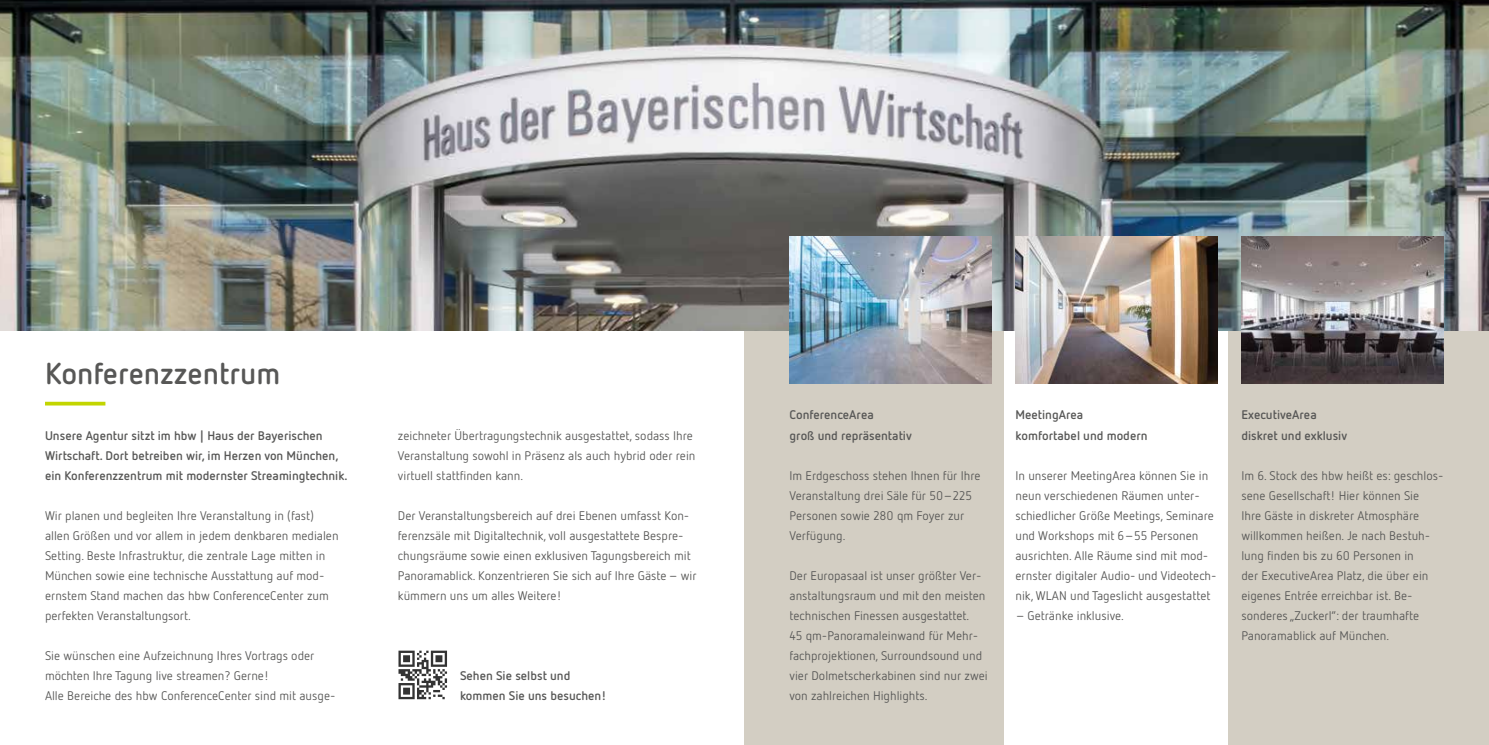
<style>
.page{position:relative;width:1489px;height:745px;background:#fff}
.page>*{position:absolute;margin:0;border:0;box-sizing:border-box;transform-origin:0 0}
.t1{font:700 30px "Netto OT";color:#575756}
.t2{font:12.5px/20px "Netto OT";color:#575756}
.t3{font:700 12.5px/20px "Netto OT";color:#575756}
</style>
<div class="page">
<div style="left:744px;top:0;width:259px;height:744px;background:#d3cec3"></div>
<div style="left:1228px;top:0;width:260px;height:744px;background:#d3cec3"></div>
<svg style="left:45px;top:401px;width:60px;height:4px"></svg>
<img style="left:0;top:0;width:1488px;height:330px">
<img style="left:789px;top:236px;width:202px;height:147px">
<img style="left:1015px;top:236px;width:202px;height:147px">
<img style="left:1241px;top:236px;width:202px;height:147px">
<svg style="left:398px;top:698px;width:47px;height:2px"></svg>
<svg style="left:398px;top:650px;width:49px;height:48px"></svg>
<h1 class="t1" style="left:45px;top:354px;width:237px">Konferenzzentrum</h1>
<p class="t3" style="left:45px;top:425px;width:304px">Unsere Agentur sitzt im hbw | Haus der Bayerischen<br>Wirtschaft. Dort betreiben wir, im Herzen von München, ein Konferenzzentrum mit modernster Streamingtechnik.</p>
<p class="t2" style="left:45px;top:505px;width:295px">Wir planen und begleiten Ihre Veranstaltung in (fast) allen Größen und vor allem in jedem denkbaren medialen Setting. Beste Infrastruktur, die zentrale Lage mitten in München sowie eine technische Ausstattung auf mod&shy;ernstem Stand machen das hbw ConferenceCenter zum perfekten Veranstaltungsort.</p>
<p class="t2" style="left:45px;top:645px;width:292px">Sie wünschen eine Aufzeichnung Ihres Vortrags oder möchten Ihre Tagung live streamen? Gerne!<br>Alle Bereiche des hbw ConferenceCenter sind mit ausge-</p>
<p class="t2" style="left:398px;top:425px;width:299px">zeichneter Übertragungstechnik ausgestattet, sodass Ihre<br>Veranstaltung sowohl in Präsenz als auch hybrid oder rein virtuell stattfinden kann.</p>
<p class="t2" style="left:398px;top:505px;width:300px">Der Veranstaltungsbereich auf drei Ebenen umfasst Kon&shy;ferenzsäle mit Digitaltechnik, voll ausgestattete Bespre&shy;chungsräume sowie einen exklusiven Tagungsbereich mit Panoramablick. Konzentrieren Sie sich auf Ihre Gäste – wir kümmern uns um alles Weitere!</p>
<p class="t3" style="left:460px;top:665px;width:148px">Sehen Sie selbst und kommen Sie uns besuchen!</p>
<p class="t3" style="left:789px;top:404px;width:124px">ConferenceArea<br>groß und repräsentativ</p>
<p class="t2" style="left:789px;top:464px;width:192px">Im Erdgeschoss stehen Ihnen für Ihre<br>Veranstaltung drei Säle für 50–225<br>Personen sowie 280 qm Foyer zur<br>Verfügung.</p>
<p class="t2" style="left:789px;top:564px;width:200px">Der Europasaal ist unser größter Ver&shy;anstaltungsraum und mit den meisten technischen Finessen ausgestattet.<br>45 qm-Panoramaleinwand für Mehr&shy;fachprojektionen, Surroundsound und vier Dolmetscherkabinen sind nur zwei von zahlreichen Highlights.</p>
<p class="t3" style="left:1015px;top:404px;width:134px">MeetingArea komfortabel und modern</p>
<p class="t2" style="left:1015px;top:464px;width:202px">In unserer MeetingArea können Sie in neun verschiedenen Räumen unter&shy;schiedlicher Größe Meetings, Seminare und Workshops mit 6–55 Personen ausrichten. Alle Räume sind mit mod&shy;ernster digitaler Audio- und Videotech&shy;nik, WLAN und Tageslicht ausgestattet</p>
<p class="t2" style="left:1015px;top:604px;width:110px">– Getränke inklusive.</p>
<p class="t3" style="left:1241px;top:404px;width:107px">ExecutiveArea diskret und exklusiv</p>
<p class="t2" style="left:1241px;top:464px;width:203px">Im 6. Stock des hbw heißt es: geschlos&shy;sene Gesellschaft! Hier können Sie<br>Ihre Gäste in diskreter Atmosphäre willkommen heißen. Je nach Bestuh&shy;lung finden bis zu 60 Personen in<br>der ExecutiveArea Platz, die über ein eigenes Entrée erreichbar ist. Be&shy;sonderes „Zuckerl“: der traumhafte Panoramablick auf München.</p>
</div>
